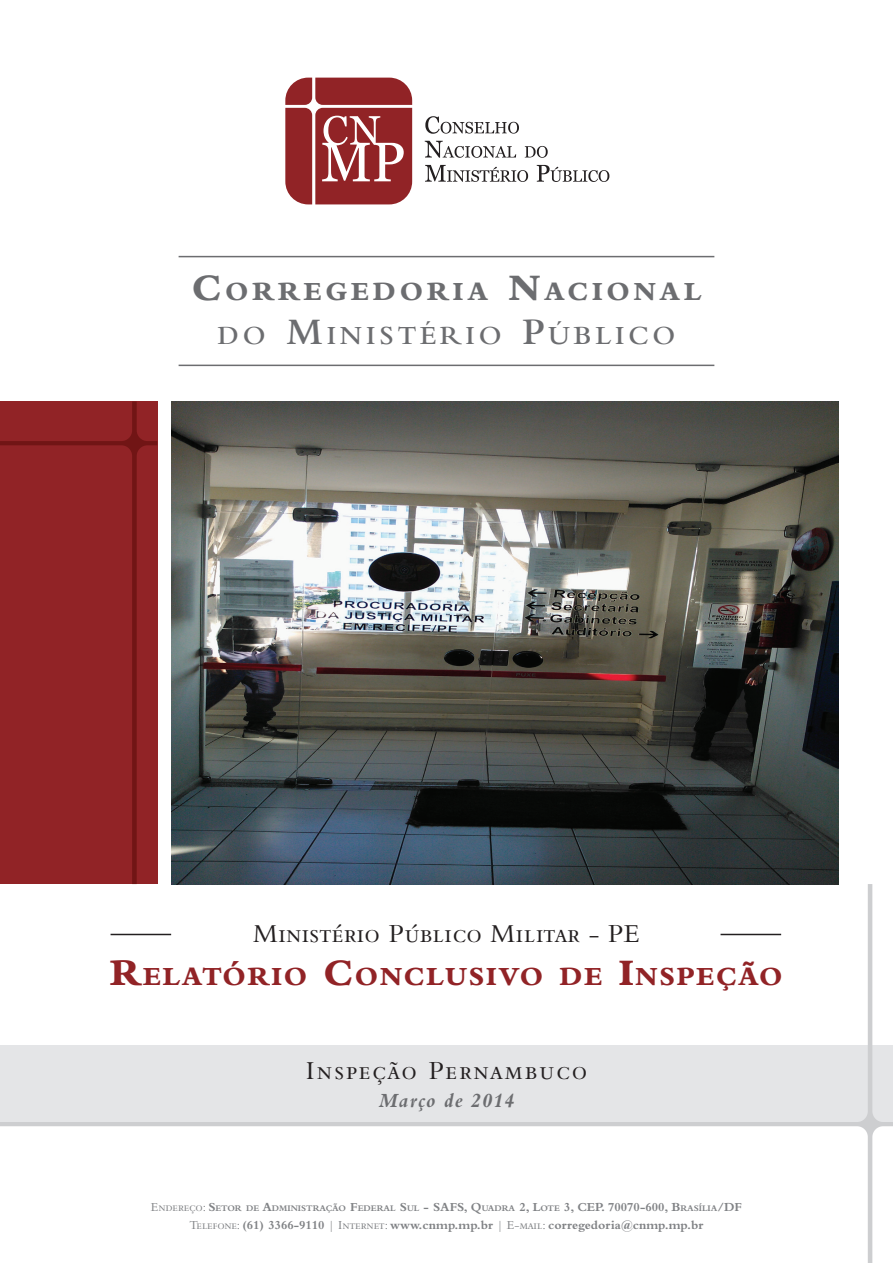
<style>
.page{position:relative;width:893px;height:1263px;background:#fff}
.page>*{position:absolute;margin:0;border:0;box-sizing:border-box;transform-origin:0 0}
.t1{font:800 27.3px/43.8px "Bembo Std";letter-spacing:.145em;color:#6c6d70;text-align:center}
.t2{font:800 27.3px "Bembo Std";letter-spacing:.065em;color:#912326}
.t3{font:27px "Bembo Std";letter-spacing:.02em;color:#231f20}
.t4{font:27px "Bembo Std";letter-spacing:.06em;color:#231f20}
.t5{font:italic 700 21px "Bembo Std";letter-spacing:.06em;color:#6c6d70}
.t6{font:700 12.75px "Bembo Std";color:#808285}
.t7{font:700 8.85px "Bembo Std";color:#808285}
.s1{font-size:39px}
.s2{font-weight:600}
.s3{font-weight:600;font-size:39px}
.s4{font-weight:400;font-size:12.75px}
.s5{font-size:12.75px}
.s6{font-weight:400}
.s7{font-style:inherit}
</style>
<div class="page">
<svg style="left:285px;top:78px;width:127px;height:126px;background:#a44a4c"></svg>
<svg style="left:425px;top:116px;width:94px;height:18px"></svg>
<svg style="left:425px;top:141px;width:91px;height:17px"></svg>
<svg style="left:525px;top:146px;width:23px;height:12px"></svg>
<svg style="left:425px;top:165px;width:103px;height:17px"></svg>
<svg style="left:537px;top:165px;width:72px;height:17px"></svg>
<hr style="left:179px;top:256px;width:535px;height:1px;background:#6c6d70">
<hr style="left:179px;top:365px;width:535px;height:1px;background:#6c6d70">
<div style="left:0;top:401px;width:157px;height:483px;background:#912326"></div>
<svg style="left:0;top:884px;width:893px;height:379px"></svg>
<hr style="left:111px;top:934px;width:60px;height:1px;background:#231f20">
<hr style="left:720px;top:934px;width:61px;height:1px;background:#231f20">
<img style="left:171px;top:401px;width:668px;height:483px">
<h1 class="t1" style="left:192px;top:269px;width:511px"><span class="s1">C</span>ORREGEDORIA <span class="s1">N</span>ACIONAL<br><span class="s2">DO</span> <span class="s3">M</span><span class="s2">INISTÉRIO</span> <span class="s3">P</span><span class="s2">ÚBLICO</span></h1>
<h2 class="t3" style="left:253px;top:918px;width:388px">Ministério Público Militar - PE</h2>
<h1 class="t2" style="left:110px;top:961px;width:674px"><span class="s1">R</span>ELATÓRIO <span class="s1">C</span>ONCLUSIVO DE <span class="s1">I</span>NSPEÇÃO</h1>
<h2 class="t4" style="left:306px;top:1054px;width:283px">Inspeção Pernambuco</h2>
<h3 class="t5" style="left:379px;top:1089px;width:137px">Março de 2014</h3>
<p class="t7" style="left:151px;top:1203px;width:593px"><span class="s4">Endereço:</span> <span class="s5">S</span>ETOR DE <span class="s5">A</span>DMINISTRAÇÃO <span class="s5">F</span>EDERAL <span class="s5">S</span>UL <span class="s5">- SAFS, Q</span>UADRA <span class="s5">2, L</span>OTE <span class="s5">3, CEP. 70070-600, B</span>RASÍLIA<span class="s5">/DF</span></p>
<h3 class="t6" style="left:190px;top:1217px;width:515px"><span class="s6">Telefone:</span> <span class="s7">(61) 3366-9110</span> <span class="s6">| Internet:</span> www.cnmp.mp.br <span class="s6">| E-mail:</span> corregedoria@cnmp.mp.br</h3>
</div>
